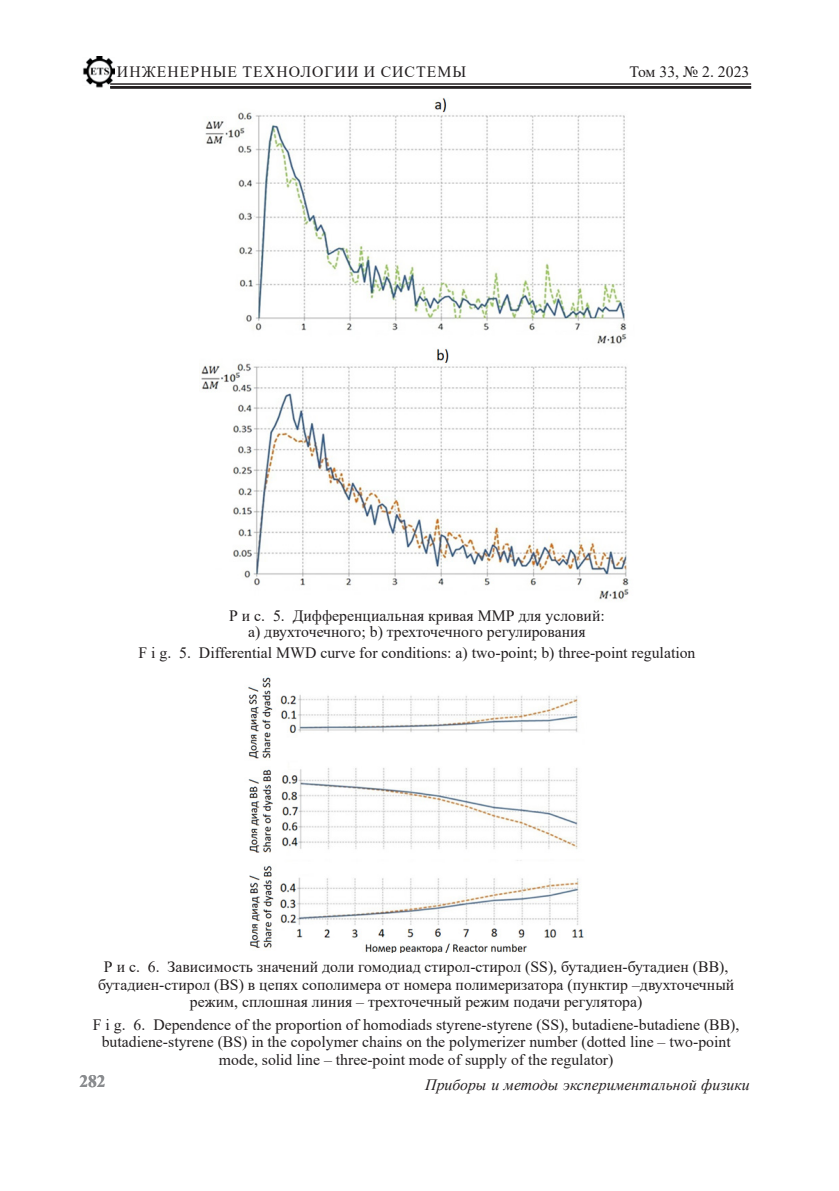
<style>
.page{position:relative;width:839px;height:1191px;background:#fff}
.page>*{position:absolute;margin:0;border:0;box-sizing:border-box;transform-origin:0 0}
.t1{font:700 17.5px "Times New Roman";color:#8a8c8f}
.t2{font:15.75px/17.5px "Times New Roman";color:#231f20;text-align:center}
.t3{font:italic 15.75px "Times New Roman";color:#231f20}
.t4{font:15.75px "Times New Roman";letter-spacing:.065em;color:#231f20}
</style>
<div class="page">
<img style="left:83px;top:56px;width:32px;height:32px">
<hr style="left:110px;top:84px;width:641px;height:1px;background:#231f20">
<hr style="left:110px;top:86px;width:641px;height:3px;background:#231f20">
<img style="left:201px;top:97px;width:428px;height:503px">
<img style="left:248px;top:677px;width:336px;height:276px">
<p class="t4" style="left:117px;top:60px;width:351px">ИНЖЕНЕРНЫЕ ТЕХНОЛОГИИ И СИСТЕМЫ</p>
<p class="t2" style="left:629px;top:63px;width:121px">Том 33, № 2. 2023</p>
<p class="t2" style="left:229px;top:608px;width:377px;line-height:15.8px">Р и с. 5. Дифференциальная кривая ММР для условий: а) двухточечного; b) трехточечного регулирования</p>
<p class="t2" style="left:138px;top:643px;width:558px">F i g. 5. Differential MWD curve for conditions: a) two-point; b) three-point regulation</p>
<p class="t2" style="left:98px;top:957px;width:637px">Р и с. 6. Зависимость значений доли гомодиад стирол-стирол (SS), бутадиен-бутадиен (BB), бутадиен-стирол (BS) в цепях сополимера от номера полимеризатора (пунктир –двухточечный режим, сплошная линия – трехточечный режим подачи регулятора)</p>
<p class="t2" style="left:93px;top:1015px;width:648px">F i g. 6. Dependence of the proportion of homodiads styrene-styrene (SS), butadiene-butadiene (BB), butadiene-styrene (BS) in the copolymer chains on the polymerizer number (dotted line – two-point mode, solid line – three-point mode of supply of the regulator)</p>
<p class="t1" style="left:79px;top:1068px;width:28px">282</p>
<p class="t3" style="left:425px;top:1073px;width:326px">Приборы и методы экспериментальной физики</p>
</div>
